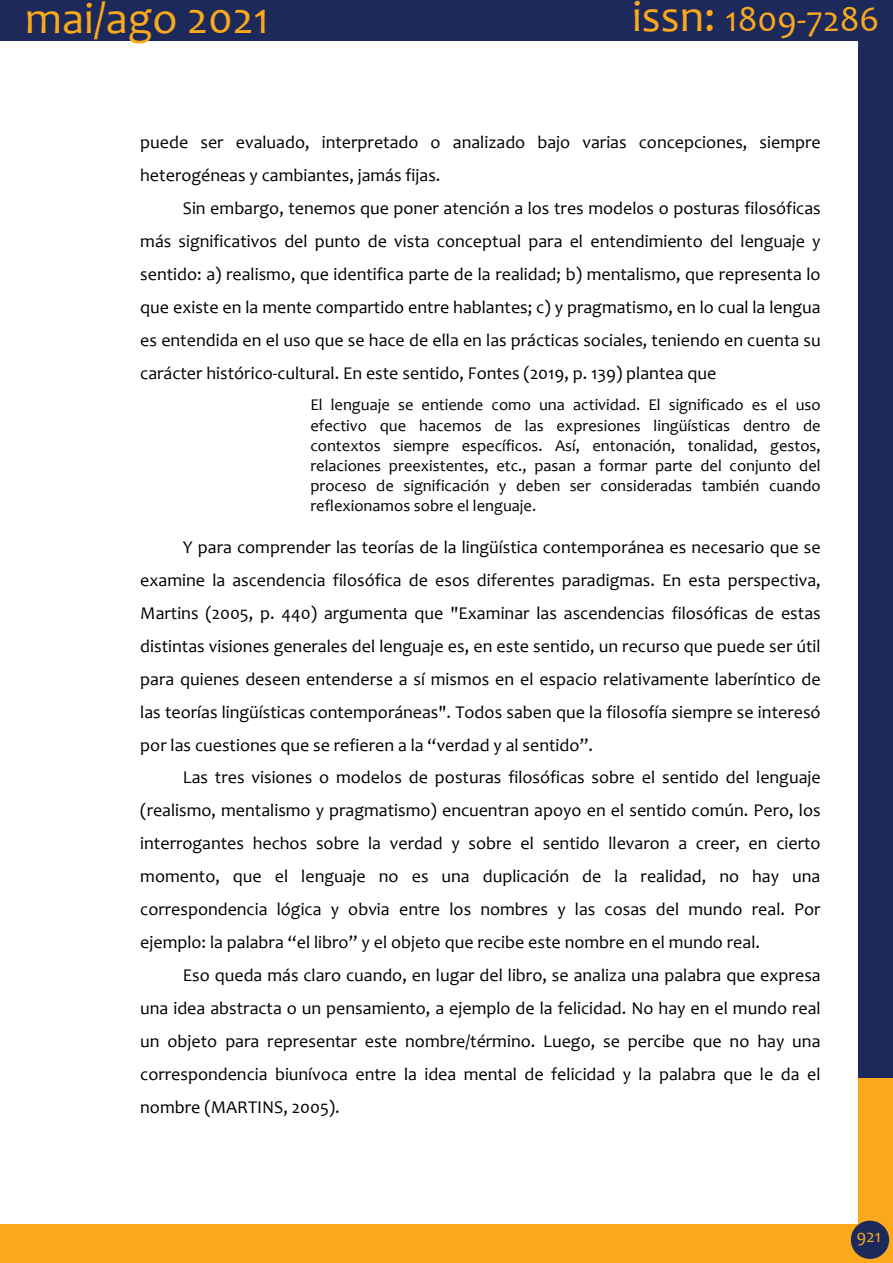
<style>
.page{position:relative;width:893px;height:1263px;background:#fff}
.page>*{position:absolute;margin:0;border:0;box-sizing:border-box;transform-origin:0 0}
.t1{font:45px "Candara";color:#f9a91b}
.t2{font:36px "Candara";color:#f9a91b}
.t3{font:18px "Candara";color:#000}
.t4{font:18px "Candara";color:#f9a91b}
.t5{font:16.5px/20.1px "Candara";color:#000;text-align:justify}
.s1{font-size:45px}
</style>
<div class="page">
<div style="left:858px;top:0;width:34px;height:1079px;background:#1d295a"></div>
<div style="left:0;top:0;width:890px;height:41px;background:#1d295a"></div>
<div style="left:858px;top:1078px;width:35px;height:185px;background:#f9a91b"></div>
<div style="left:0;top:1224px;width:860px;height:39px;background:#f9a91b"></div>
<div style="left:851px;top:1221px;width:38px;height:38px;background:#1d295a;border-radius:50%"></div>
<h1 class="t1" style="left:25px;top:-9px;width:246px">mai/ago 2021</h1>
<h2 class="t2" style="left:632px;top:-3px;width:249px"><span class="s1">issn:</span> 1809-7286</h2>
<p class="t3" style="left:140px;top:131px;width:682px">puede ser evaluado, interpretado o analizado bajo varias concepciones, siempre</p>
<p class="t3" style="left:140px;top:164px;width:302px">heterogéneas y cambiantes, jamás fijas.</p>
<p class="t3" style="left:183px;top:197px;width:639px">Sin embargo, tenemos que poner atención a los tres modelos o posturas filosóficas</p>
<p class="t3" style="left:140px;top:230px;width:682px">más significativos del punto de vista conceptual para el entendimiento del lenguaje y</p>
<p class="t3" style="left:140px;top:263px;width:682px">sentido: a) realismo, que identifica parte de la realidad; b) mentalismo, que representa lo</p>
<p class="t3" style="left:140px;top:296px;width:682px">que existe en la mente compartido entre hablantes; c) y pragmatismo, en lo cual la lengua</p>
<p class="t3" style="left:140px;top:329px;width:682px">es entendida en el uso que se hace de ella en las prácticas sociales, teniendo en cuenta su</p>
<p class="t3" style="left:140px;top:362px;width:578px">carácter histórico-cultural. En este sentido, Fontes (2019, p. 139) plantea que</p>
<p class="t5" style="left:310px;top:395px;width:512px">El lenguaje se entiende como una actividad. El significado es el uso efectivo que hacemos de las expresiones lingüísticas dentro de contextos siempre específicos. Así, entonación, tonalidad, gestos, relaciones preexistentes, etc., pasan a formar parte del conjunto del proceso de significación y deben ser consideradas también cuando reflexionamos sobre el lenguaje.</p>
<p class="t3" style="left:183px;top:536px;width:639px">Y para comprender las teorías de la lingüística contemporánea es necesario que se</p>
<p class="t3" style="left:140px;top:568px;width:682px">examine la ascendencia filosófica de esos diferentes paradigmas. En esta perspectiva,</p>
<p class="t3" style="left:140px;top:601px;width:682px">Martins (2005, p. 440) argumenta que "Examinar las ascendencias filosóficas de estas</p>
<p class="t3" style="left:140px;top:634px;width:682px">distintas visiones generales del lenguaje es, en este sentido, un recurso que puede ser útil</p>
<p class="t3" style="left:140px;top:667px;width:682px">para quienes deseen entenderse a sí mismos en el espacio relativamente laberíntico de</p>
<p class="t3" style="left:140px;top:700px;width:682px">las teorías lingüísticas contemporáneas". Todos saben que la filosofía siempre se interesó</p>
<p class="t3" style="left:140px;top:733px;width:454px">por las cuestiones que se refieren a la “verdad y al sentido”.</p>
<p class="t3" style="left:183px;top:766px;width:639px">Las tres visiones o modelos de posturas filosóficas sobre el sentido del lenguaje</p>
<p class="t3" style="left:140px;top:799px;width:682px">(realismo, mentalismo y pragmatismo) encuentran apoyo en el sentido común. Pero, los</p>
<p class="t3" style="left:140px;top:832px;width:682px">interrogantes hechos sobre la verdad y sobre el sentido llevaron a creer, en cierto</p>
<p class="t3" style="left:140px;top:865px;width:682px">momento, que el lenguaje no es una duplicación de la realidad, no hay una</p>
<p class="t3" style="left:140px;top:898px;width:682px">correspondencia lógica y obvia entre los nombres y las cosas del mundo real. Por</p>
<p class="t3" style="left:140px;top:931px;width:621px">ejemplo: la palabra “el libro” y el objeto que recibe este nombre en el mundo real.</p>
<p class="t3" style="left:183px;top:964px;width:639px">Eso queda más claro cuando, en lugar del libro, se analiza una palabra que expresa</p>
<p class="t3" style="left:140px;top:997px;width:682px">una idea abstracta o un pensamiento, a ejemplo de la felicidad. No hay en el mundo real</p>
<p class="t3" style="left:140px;top:1030px;width:682px">un objeto para representar este nombre/término. Luego, se percibe que no hay una</p>
<p class="t3" style="left:140px;top:1063px;width:682px">correspondencia biunívoca entre la idea mental de felicidad y la palabra que le da el</p>
<p class="t3" style="left:140px;top:1096px;width:201px">nombre (MARTINS, 2005).</p>
<p class="t4" style="left:856px;top:1224px;width:26px">921</p>
</div>
